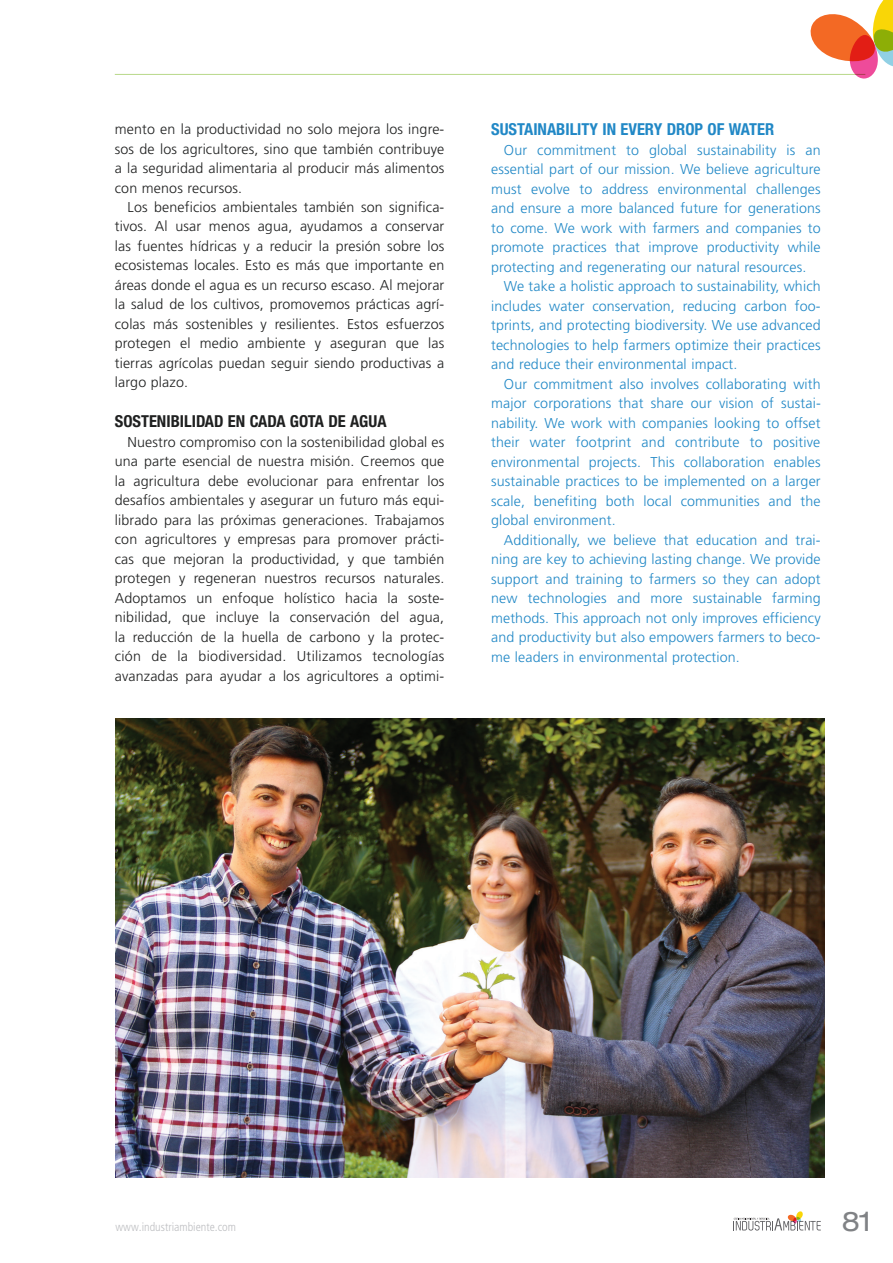
<style>
.page{position:relative;width:893px;height:1263px;background:#fff}
.page>*{position:absolute;margin:0;border:0;box-sizing:border-box;transform-origin:0 0}
.t1{font:expanded 27px "Helvetica Neue LT Std";color:#808285}
.t2{font:700 condensed 16.5px "Helvetica Neue LT Std";color:#2188c6}
.t3{font:700 condensed 16.5px "Helvetica Neue LT Std";color:#1f2020}
.t4{font:300 14.25px/19.5px "Frutiger";letter-spacing:.01em;color:#2188c6;text-align:justify}
.t5{font:300 14.25px/19.5px "Frutiger";letter-spacing:.01em;color:#1f2020;text-align:justify}
.t6{font:300 condensed 12px "Frutiger";color:#bebfc2}
</style>
<div class="page">
<hr style="left:115px;top:74px;width:750px;height:1px;background:#b8d989">
<svg style="left:810px;top:0;width:83px;height:79px"></svg>
<svg style="left:733px;top:1211px;width:88px;height:19px"></svg>
<img style="left:116px;top:719px;width:709px;height:459px">
<p class="t5" style="left:115px;top:120px;width:331px">mento en la productividad no solo mejora los ingre&shy;sos de los agricultores, sino que también contribuye a la seguridad alimentaria al producir más alimentos con menos recursos.</p>
<p class="t5" style="left:115px;top:198px;width:331px;text-indent:13px">Los beneficios ambientales también son significa&shy;tivos. Al usar menos agua, ayudamos a conservar las fuentes hídricas y a reducir la presión sobre los ecosistemas locales. Esto es más que importante en áreas donde el agua es un recurso escaso. Al mejorar la salud de los cultivos, promovemos prácticas agrí&shy;colas más sostenibles y resilientes. Estos esfuerzos protegen el medio ambiente y aseguran que las tierras agrícolas puedan seguir siendo productivas a largo plazo.</p>
<p class="t3" style="left:115px;top:411px;width:273px">SOSTENIBILIDAD EN CADA GOTA DE AGUA</p>
<p class="t5" style="left:115px;top:432px;width:331px;text-indent:13px">Nuestro compromiso con la sostenibilidad global es una parte esencial de nuestra misión. Creemos que la agricultura debe evolucionar para enfrentar los desafíos ambientales y asegurar un futuro más equi&shy;librado para las próximas generaciones. Trabajamos con agricultores y empresas para promover prácti&shy;cas que mejoran la productividad, y que también protegen y regeneran nuestros recursos naturales.<br>Adoptamos un enfoque holístico hacia la soste&shy;nibilidad, que incluye la conservación del agua, la reducción de la huella de carbono y la protec&shy;ción de la biodiversidad. Utilizamos tecnologías avanzadas para ayudar a los agricultores a optimi-</p>
<p class="t2" style="left:491px;top:119px;width:283px">SUSTAINABILITY IN EVERY DROP OF WATER</p>
<p class="t4" style="left:491px;top:140px;width:331px;text-indent:13px">Our commitment to global sustainability is an essential part of our mission. We believe agriculture must evolve to address environmental challenges and ensure a more balanced future for generations to come. We work with farmers and companies to promote practices that improve productivity while protecting and regenerating our natural resources.</p>
<p class="t4" style="left:491px;top:277px;width:331px;text-indent:13px">We take a holistic approach to sustainability, which includes water conservation, reducing carbon foo&shy;tprints, and protecting biodiversity. We use advanced technologies to help farmers optimize their practices and reduce their environmental impact.</p>
<p class="t4" style="left:491px;top:374px;width:331px;text-indent:13px">Our commitment also involves collaborating with major corporations that share our vision of sustai&shy;nability. We work with companies looking to offset their water footprint and contribute to positive environmental projects. This collaboration enables sustainable practices to be implemented on a larger scale, benefiting both local communities and the global environment.</p>
<p class="t4" style="left:491px;top:530px;width:331px;text-indent:13px">Additionally, we believe that education and trai&shy;ning are key to achieving lasting change. We provide support and training to farmers so they can adopt new technologies and more sustainable farming methods. This approach not only improves efficiency and productivity but also empowers farmers to beco&shy;me leaders in environmental protection.</p>
<p class="t6" style="left:116px;top:1220px;width:122px">www.industriambiente.com</p>
<h1 class="t1" style="left:842px;top:1205px;width:32px">81</h1>
</div>
